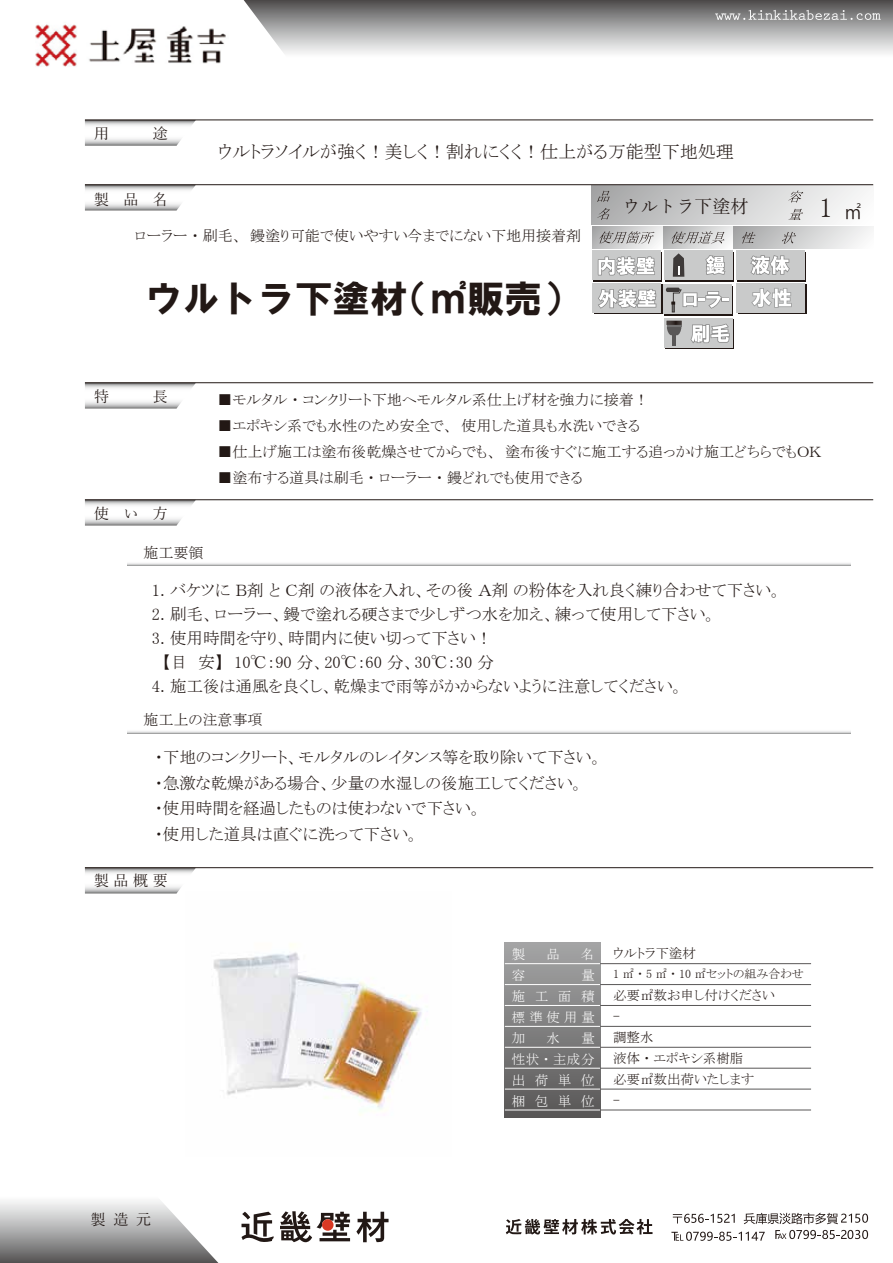
<style>
.page{position:relative;width:893px;height:1263px;background:#fff}
.page>*{position:absolute;margin:0;border:0;box-sizing:border-box;transform-origin:0 0}
.t1{font:37.5px "HGS Soei Kakugothic UB";color:#221815}
.t2{font:27px "MS P Mincho";color:#221815}
.t3{font:18px "MS P Mincho";color:#221815}
.t4{font:18px "Yu Mincho";color:#221815}
.t5{font:18px "Koz Go Pr 6 N";color:#221815}
.t6{font:16.5px/25.5px "MS P Mincho";color:#221815}
.t7{font:15px "MS P Mincho";color:#221815}
.t8{font:15px "Yu Mincho";letter-spacing:.515em;color:#221815}
.t9{font:13.5px/21px "MS P Mincho";color:#221815}
.t10{font:13.5px/21px "MS P Mincho";letter-spacing:.71em;color:#fff;text-align:justify}
.t11{font:12px "MS P Mincho";color:#221815}
</style>
<div class="page">
<svg style="left:128px;top:731px;width:722px;height:3px;background:#cbcccc"></svg>
<svg style="left:128px;top:563px;width:722px;height:3px;background:#cacacb"></svg>
<svg style="left:505px;top:943px;width:95px;height:175px;background:#807f7f"></svg>
<div style="left:591px;top:186px;width:282px;height:38px;background:linear-gradient(to right,#a8a8a9,#fcfcfc)"></div>
<svg style="left:85px;top:868px;width:111px;height:25px"></svg>
<svg style="left:85px;top:383px;width:111px;height:25px"></svg>
<svg style="left:85px;top:500px;width:111px;height:25px"></svg>
<svg style="left:85px;top:185px;width:111px;height:25px"></svg>
<svg style="left:85px;top:121px;width:110px;height:25px"></svg>
<svg style="left:0;top:1201px;width:218px;height:62px"></svg>
<svg style="left:241px;top:1212px;width:33px;height:30px"></svg>
<svg style="left:356px;top:1212px;width:33px;height:30px"></svg>
<svg style="left:280px;top:1211px;width:70px;height:31px"></svg>
<svg style="left:673px;top:1214px;width:62px;height:9px"></svg>
<svg style="left:744px;top:1213px;width:124px;height:11px"></svg>
<svg style="left:671px;top:1231px;width:94px;height:10px"></svg>
<svg style="left:775px;top:1230px;width:93px;height:9px"></svg>
<svg style="left:506px;top:1219px;width:146px;height:15px"></svg>
<svg style="left:244px;top:0;width:649px;height:54px;background:#a7a7a8"></svg>
<svg style="left:597px;top:191px;width:13px;height:11px"></svg>
<svg style="left:597px;top:208px;width:13px;height:12px"></svg>
<div style="left:733px;top:227px;width:141px;height:21px;background:linear-gradient(to right,#a7a8a9,#fcfcfc)"></div>
<div style="left:662px;top:227px;width:71px;height:21px;background:linear-gradient(to right,#acadae,#f6f6f6)"></div>
<div style="left:592px;top:227px;width:70px;height:21px;background:linear-gradient(to right,#adadae,#f5f5f5)"></div>
<svg style="left:599px;top:231px;width:56px;height:13px"></svg>
<svg style="left:671px;top:231px;width:53px;height:13px"></svg>
<svg style="left:742px;top:232px;width:13px;height:12px"></svg>
<svg style="left:782px;top:232px;width:14px;height:12px"></svg>
<svg style="left:788px;top:191px;width:15px;height:12px"></svg>
<svg style="left:788px;top:209px;width:15px;height:11px"></svg>
<hr style="left:600px;top:984px;width:211px;height:1px;background:#595757">
<hr style="left:600px;top:1005px;width:211px;height:1px;background:#595757">
<hr style="left:600px;top:1026px;width:211px;height:1px;background:#595757">
<hr style="left:600px;top:1047px;width:211px;height:1px;background:#595757">
<hr style="left:600px;top:1068px;width:211px;height:1px;background:#595757">
<hr style="left:600px;top:1089px;width:211px;height:1px;background:#595757">
<hr style="left:600px;top:1110px;width:211px;height:1px;background:#595757">
<hr style="left:600px;top:963px;width:211px;height:1px;background:#595757">
<hr style="left:505px;top:984px;width:95px;height:1px;background:#fff">
<hr style="left:505px;top:1005px;width:95px;height:1px;background:#fff">
<hr style="left:505px;top:1026px;width:95px;height:1px;background:#fff">
<hr style="left:505px;top:1047px;width:95px;height:1px;background:#fff">
<hr style="left:505px;top:1068px;width:95px;height:1px;background:#fff">
<hr style="left:505px;top:1089px;width:95px;height:1px;background:#fff">
<hr style="left:505px;top:1110px;width:95px;height:1px;background:#fff">
<hr style="left:505px;top:963px;width:95px;height:1px;background:#fff">
<hr style="left:85px;top:867px;width:788px;height:1px;background:#221815">
<hr style="left:85px;top:499px;width:788px;height:1px;background:#221815">
<hr style="left:85px;top:382px;width:788px;height:1px;background:#221815">
<hr style="left:85px;top:184px;width:788px;height:1px;background:#221815">
<hr style="left:85px;top:120px;width:788px;height:1px;background:#221815">
<img style="left:35px;top:24px;width:191px;height:43px">
<div style="left:594px;top:252px;width:68px;height:29px;background:#221815"></div>
<div style="left:592px;top:251px;width:69px;height:29px;background:#c9caca"></div>
<svg style="left:597px;top:256px;width:58px;height:20px"></svg>
<div style="left:594px;top:285px;width:68px;height:29px;background:#c9caca"></div>
<div style="left:592px;top:283px;width:69px;height:29px;background:#c9caca"></div>
<svg style="left:598px;top:289px;width:59px;height:20px"></svg>
<div style="left:665px;top:286px;width:68px;height:29px;background:#221815"></div>
<div style="left:663px;top:284px;width:69px;height:30px;background:#c9caca"></div>
<hr style="left:666px;top:288px;width:14px;height:4px;background:#3e3a39;border-radius:2px">
<svg style="left:672px;top:289px;width:57px;height:23px"></svg>
<div style="left:665px;top:320px;width:69px;height:29px;background:#c9caca"></div>
<div style="left:664px;top:318px;width:68px;height:29px;background:#c9caca"></div>
<svg style="left:690px;top:323px;width:40px;height:21px"></svg>
<svg style="left:667px;top:321px;width:15px;height:25px"></svg>
<div style="left:737px;top:252px;width:69px;height:29px;background:#c9caca"></div>
<div style="left:736px;top:250px;width:68px;height:30px;background:#c9caca"></div>
<svg style="left:750px;top:255px;width:40px;height:20px"></svg>
<div style="left:738px;top:285px;width:68px;height:29px;background:#c9caca"></div>
<div style="left:736px;top:283px;width:69px;height:29px;background:#c9caca"></div>
<svg style="left:751px;top:288px;width:41px;height:20px"></svg>
<div style="left:665px;top:252px;width:69px;height:29px;background:#c9caca"></div>
<div style="left:664px;top:251px;width:68px;height:29px;background:#c9caca"></div>
<svg style="left:705px;top:255px;width:21px;height:20px"></svg>
<svg style="left:673px;top:253px;width:11px;height:24px"></svg>
<img style="left:186px;top:892px;width:236px;height:223px">
<p class="t8" style="left:94px;top:120px;width:17px">用</p>
<p class="t8" style="left:153px;top:120px;width:16px">途</p>
<p class="t8" style="left:94px;top:185px;width:75px">製品名</p>
<p class="t3" style="left:218px;top:143px;width:517px">ウルトラソイルが強く！美しく！割れにくく！仕上がる万能型下地処理</p>
<p class="t4" style="left:622px;top:189px;width:127px">ウルトラ下塗材</p>
<p class="t7" style="left:135px;top:228px;width:448px">ローラー・刷毛、鏝塗り可能で使いやすい今までにない下地用接着剤</p>
<h1 class="t1" style="left:145px;top:280px;width:436px">ウルトラ下塗材（㎡販売）</h1>
<h2 class="t2" style="left:819px;top:194px;width:15px">1</h2>
<p class="t5" style="left:844px;top:202px;width:19px">㎡</p>
<p class="t8" style="left:94px;top:383px;width:17px">特</p>
<p class="t8" style="left:153px;top:383px;width:16px">長</p>
<p class="t8" style="left:94px;top:500px;width:75px">使い方</p>
<p class="t7" style="left:143px;top:545px;width:61px">施工要領</p>
<p class="t7" style="left:217px;top:392px;width:433px">■モルタル・コンクリート下地へモルタル系仕上げ材を強力に接着！</p>
<p class="t7" style="left:217px;top:418px;width:424px">■エポキシ系でも水性のため安全で、使用した道具も水洗いできる</p>
<p class="t7" style="left:217px;top:444px;width:606px">■仕上げ施工は塗布後乾燥させてからでも、塗布後すぐに施工する追っかけ施工どちらでもＯＫ</p>
<p class="t7" style="left:217px;top:470px;width:367px">■塗布する道具は刷毛・ローラー・鏝どれでも使用できる</p>
<p class="t6" style="left:152px;top:577px;width:632px">1. バケツに Ｂ剤 と Ｃ剤 の液体を入れ、その後 Ａ剤 の粉体を入れ良く練り合わせて下さい。</p>
<p class="t6" style="left:152px;top:601px;width:566px">2. 刷毛、ローラー、鏝で塗れる硬さまで少しずつ水を加え、練って使用して下さい。</p>
<p class="t6" style="left:152px;top:626px;width:344px;line-height:24px">3. 使用時間を守り、時間内に使い切って下さい！　【目　安】　10℃：90 分、20℃：60 分、30℃：30 分</p>
<p class="t6" style="left:152px;top:673px;width:533px">4. 施工後は通風を良くし、乾燥まで雨等がかからないように注意してください。</p>
<p class="t7" style="left:143px;top:713px;width:121px">施工上の注意事項</p>
<p class="t6" style="left:155px;top:744px;width:449px">・下地のコンクリート、モルタルのレイタンス等を取り除いて下さい。・急激な乾燥がある場合、少量の水湿しの後施工してください。<br>・使用時間を経過したものは使わないで下さい。<br>・使用した道具は直ぐに洗って下さい。</p>
<p class="t8" style="left:94px;top:866px;width:75px">製品概要</p>
<p class="t10" style="left:512px;top:943px;width:15px">製</p>
<p class="t10" style="left:546px;top:943px;width:15px">品</p>
<p class="t10" style="left:581px;top:943px;width:15px">名</p>
<p class="t10" style="left:512px;top:964px;width:15px">容</p>
<p class="t10" style="left:512px;top:964px;width:84px;text-indent:69px">量施工面積標準使用量加</p>
<p class="t10" style="left:546px;top:1027px;width:15px">水</p>
<p class="t10" style="left:512px;top:1027px;width:84px;text-indent:69px">量性状・主成分出荷単位梱包単位</p>
<p class="t9" style="left:613px;top:943px;width:84px">ウルトラ下塗材</p>
<p class="t11" style="left:613px;top:968px;width:192px">1 ㎡・ 5 ㎡・ 10 ㎡セットの組み合わせ</p>
<p class="t9" style="left:613px;top:985px;width:163px">必要㎡数お申し付けください-<br>調整水<br>液体・エポキシ系樹脂<br>必要㎡数出荷いたします<br>-</p>
<p class="t8" style="left:91px;top:1205px;width:62px">製造元</p>
</div>
